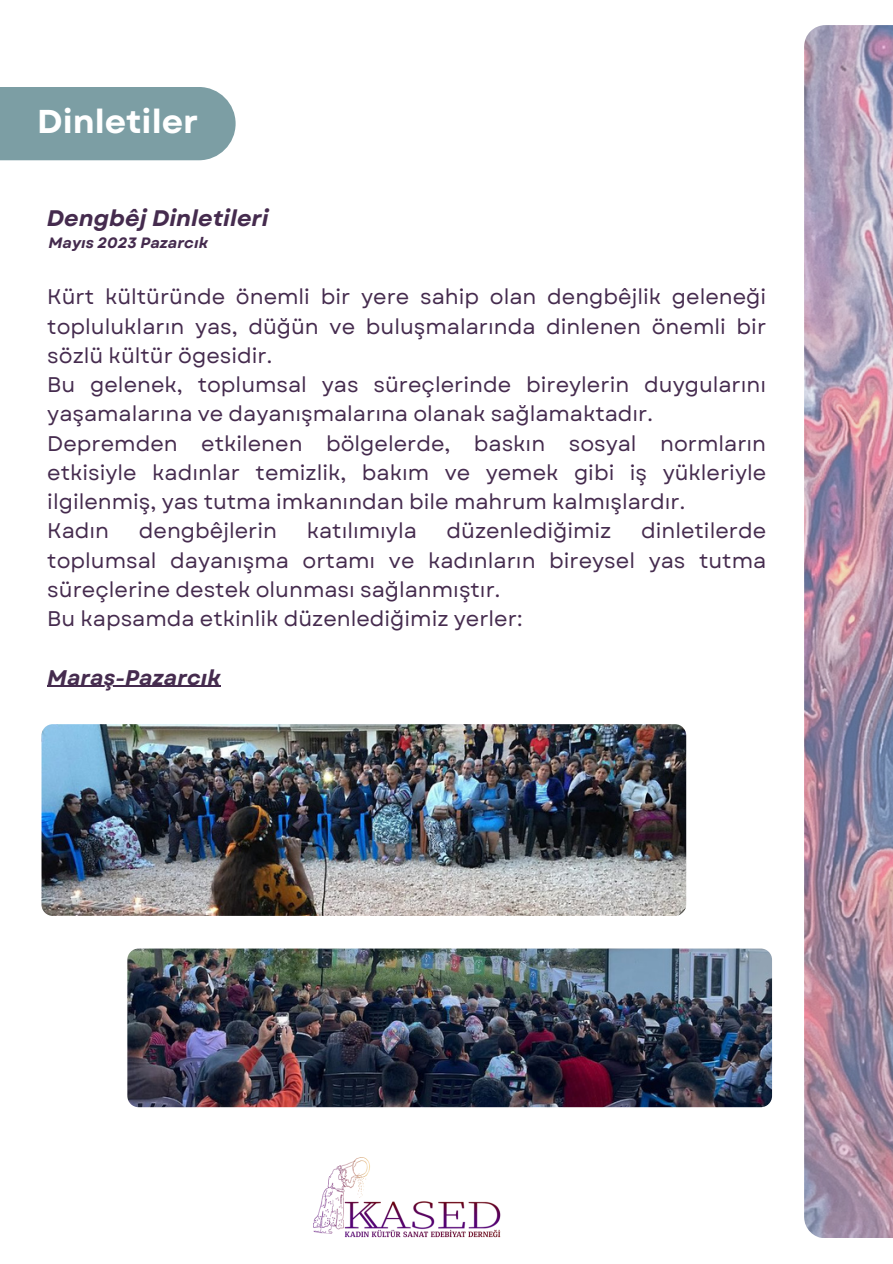
<style>
.page{position:relative;width:893px;height:1264px;background:#fff}
.page>*{position:absolute;margin:0;border:0;box-sizing:border-box;transform-origin:0 0}
.t1{font:700 33px "Garet";color:#fff}
.t2{font:italic 700 22.5px "Garet";color:#452b4e}
.t3{font:21.15px/29.2px "Garet";color:#452b4e}
.t4{font:italic 700 21.15px "Garet";color:#452b4e}
.t5{font:italic 700 15px "Garet";color:#452b4e}
</style>
<div class="page">
<img style="left:804px;top:25px;width:88px;height:1212px">
<div style="left:0;top:87px;width:235px;height:73px;background:#7c9ea4"></div>
<img style="left:41px;top:724px;width:645px;height:191px;border-radius:11px">
<img style="left:127px;top:948px;width:645px;height:159px;border-radius:11px">
<hr style="left:47px;top:686px;width:174px;height:1px;background:#452b4e">
<img style="left:313px;top:1157px;width:188px;height:81px">
<h1 class="t1" style="left:37px;top:98px;width:162px">Dinletiler</h1>
<p class="t2" style="left:47px;top:202px;width:223px">Dengbêj Dinletileri</p>
<p class="t5" style="left:49px;top:232px;width:161px">Mayıs 2023 Pazarcık</p>
<p class="t3" style="left:47px;top:282px;width:720px">Kürt kültüründe önemli bir yere sahip olan dengbêjlik geleneği toplulukların yas, düğün ve buluşmalarında dinlenen önemli bir sözlü kültür ögesidir.<br>Bu gelenek, toplumsal yas süreçlerinde bireylerin duygularını yaşamalarına ve dayanışmalarına olanak sağlamaktadır.<br>Depremden etkilenen bölgelerde, baskın sosyal normların etkisiyle kadınlar temizlik, bakım ve yemek gibi iş yükleriyle ilgilenmiş, yas tutma imkanından bile mahrum kalmışlardır.<br>Kadın</p>
<p class="t3" style="left:139px;top:516px;width:140px">dengbêjlerin</p>
<p class="t3" style="left:307px;top:516px;width:111px">katılımıyla</p>
<p class="t3" style="left:446px;top:516px;width:166px">düzenlediğimiz</p>
<p class="t3" style="left:47px;top:516px;width:720px;text-indent:593px">dinletilerde toplumsal dayanışma ortamı ve kadınların bireysel yas tutma süreçlerine destek olunması sağlanmıştır.<br>Bu kapsamda etkinlik düzenlediğimiz yerler:</p>
<p class="t4" style="left:47px;top:662px;width:175px">Maraş-Pazarcık</p>
</div>
